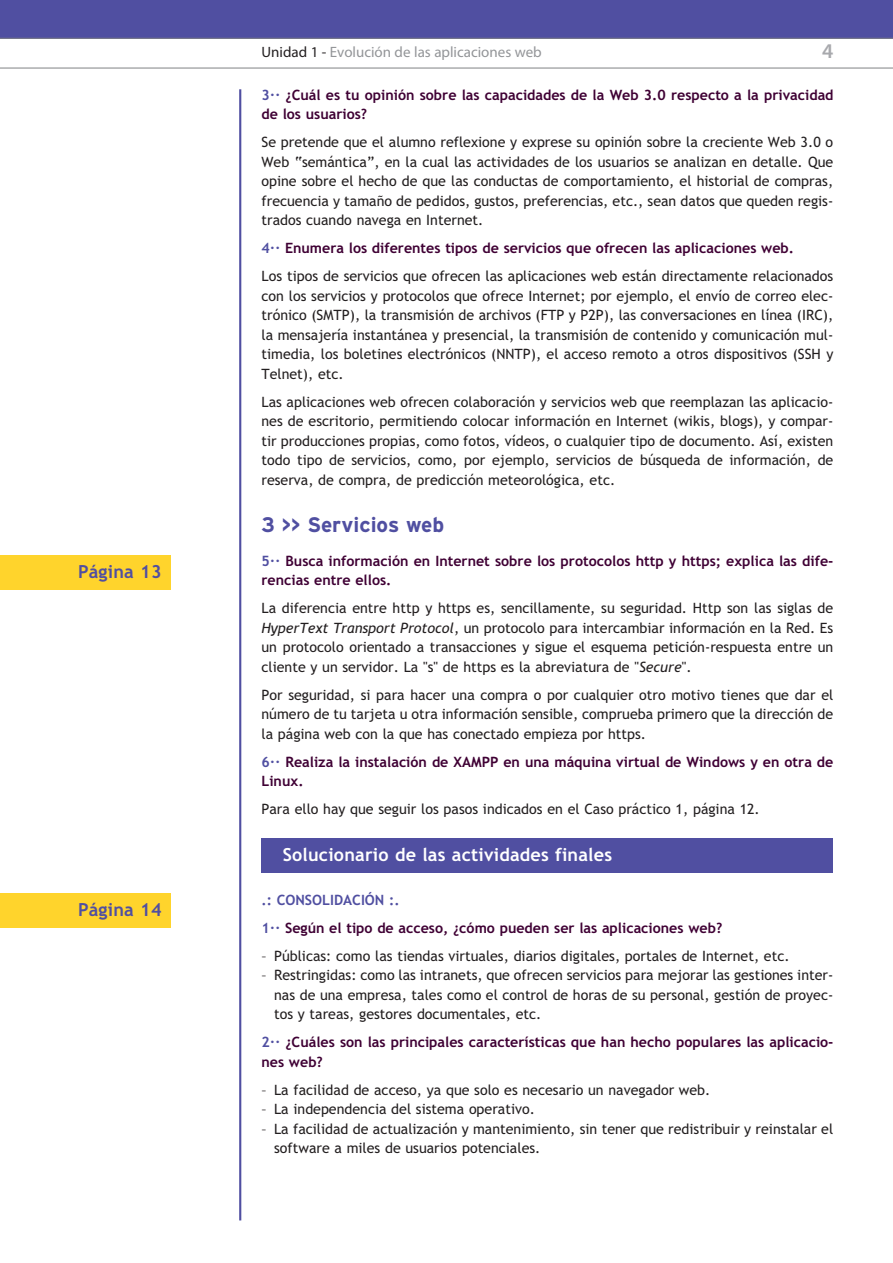
<style>
.page{position:relative;width:893px;height:1263px;background:#fff}
.page>*{position:absolute;margin:0;border:0;box-sizing:border-box;transform-origin:0 0}
.t1{font:700 21px "Interstate";color:#504fa1}
.t2{font:600 21px "Myriad Pro";color:#a8a9ad}
.t3{font:700 18px "Trebuchet MS";letter-spacing:.01em;color:#fff}
.t4{font:700 18px "Trebuchet MS";letter-spacing:.01em;color:#504fa1}
.t5{font:15px "Myriad Pro";color:#939598}
.t6{font:14.25px/19.5px "Trebuchet MS";color:#231f20;text-align:justify}
.t7{font:700 14.25px/19.5px "Trebuchet MS";color:#3f0034}
.s1{color:#231f20}
.s2{color:#504fa1}
.s3{font-weight:700;color:#504fa1}
.s4{font-weight:700;color:#3f0034}
.s5{font-style:italic}
</style>
<div class="page">
<div style="left:0;top:0;width:893px;height:38px;background:#504fa1"></div>
<hr style="left:239px;top:89px;width:2px;height:1131px;background:#504fa1">
<hr style="left:0;top:68px;width:893px;height:1px;background:#808285">
<hr style="left:0;top:38px;width:893px;height:1px;background:#808285">
<div style="left:0;top:555px;width:170px;height:34px;background:#ffd42c"></div>
<div style="left:0;top:893px;width:170px;height:34px;background:#ffd42c"></div>
<div style="left:261px;top:839px;width:572px;height:34px;background:#504fa1"></div>
<p class="t4" style="left:78px;top:564px;width:85px">Página 13</p>
<p class="t4" style="left:78px;top:902px;width:85px">Página 14</p>
<p class="t5" style="left:261px;top:43px;width:282px"><span class="s1">Unidad 1 -</span> Evolución de las aplicaciones web</p>
<h1 class="t2" style="left:822px;top:39px;width:13px">4</h1>
<p class="t7" style="left:261px;top:86px;width:573px"><span class="s2">3··</span> ¿Cuál es tu opinión sobre las capacidades de la Web 3.0 respecto a la privacidad de los usuarios?</p>
<p class="t6" style="left:261px;top:134px;width:573px">Se pretende que el alumno reflexione y exprese su opinión sobre la creciente Web 3.0 o Web “semántica”, en la cual las actividades de los usuarios se analizan en detalle. Que opine sobre el hecho de que las conductas de comportamiento, el historial de compras, frecuencia y tamaño de pedidos, gustos, preferencias, etc., sean datos que queden regis&shy;trados cuando navega en Internet.</p>
<p class="t6" style="left:261px;top:235px;width:573px;line-height:28px"><span class="s3">4··</span> <span class="s4">Enumera los diferentes tipos de servicios que ofrecen las aplicaciones web.<br></span>Los tipos de servicios que ofrecen las aplicaciones web están directamente relacionados</p>
<p class="t6" style="left:261px;top:287px;width:573px">con los servicios y protocolos que ofrece Internet; por ejemplo, el envío de correo elec&shy;trónico (SMTP), la transmisión de archivos (FTP y P2P), las conversaciones en línea (IRC), la mensajería instantánea y presencial, la transmisión de contenido y comunicación mul&shy;timedia, los boletines electrónicos (NNTP), el acceso remoto a otros dispositivos (SSH y Telnet), etc.</p>
<p class="t6" style="left:261px;top:393px;width:573px">Las aplicaciones web ofrecen colaboración y servicios web que reemplazan las aplicacio&shy;nes de escritorio, permitiendo colocar información en Internet (wikis, blogs), y compar&shy;tir producciones propias, como fotos, vídeos, o cualquier tipo de documento. Así, existen todo tipo de servicios, como, por ejemplo, servicios de búsqueda de información, de reserva, de compra, de predicción meteorológica, etc.</p>
<h1 class="t1" style="left:261px;top:516px;width:184px">3 &gt;&gt; Servicios web</h1>
<p class="t7" style="left:261px;top:552px;width:573px"><span class="s2">5··</span> Busca información en Internet sobre los protocolos http y https; explica las dife&shy;rencias entre ellos.</p>
<p class="t6" style="left:261px;top:600px;width:573px">La diferencia entre http y https es, sencillamente, su seguridad. Http son las siglas de <span class="s5">HyperText Transport Protocol</span>, un protocolo para intercambiar información en la Red. Es un protocolo orientado a transacciones y sigue el esquema petición-respuesta entre un cliente y un servidor. La "s" de https es la abreviatura de "<span class="s5">Secure</span>".</p>
<p class="t6" style="left:261px;top:686px;width:573px">Por seguridad, si para hacer una compra o por cualquier otro motivo tienes que dar el número de tu tarjeta u otra información sensible, comprueba primero que la dirección de la página web con la que has conectado empieza por https.</p>
<p class="t7" style="left:261px;top:753px;width:573px"><span class="s2">6··</span> Realiza la instalación de XAMPP en una máquina virtual de Windows y en otra de<br>Linux.</p>
<p class="t6" style="left:261px;top:801px;width:500px">Para ello hay que seguir los pasos indicados en el Caso práctico 1, página 12.</p>
<p class="t3" style="left:283px;top:848px;width:331px">Solucionario de las actividades finales</p>
<p class="t7" style="left:261px;top:887px;width:462px;line-height:28px"><span class="s2">.: CONSOLIDACIÓN :.<br>1··</span> Según el tipo de acceso, ¿cómo pueden ser las aplicaciones web?</p>
<p class="t6" style="left:261px;top:947px;width:530px">– Públicas: como las tiendas virtuales, diarios digitales, portales de Internet, etc.</p>
<p class="t6" style="left:274px;top:966px;width:561px;text-indent:-13px">– Restringidas: como las intranets, que ofrecen servicios para mejorar las gestiones inter&shy;nas de una empresa, tales como el control de horas de su personal, gestión de proyec&shy;tos y tareas, gestores documentales, etc.</p>
<p class="t7" style="left:261px;top:1033px;width:573px"><span class="s2">2··</span> ¿Cuáles son las principales características que han hecho populares las aplicacio&shy;nes web?</p>
<p class="t6" style="left:261px;top:1081px;width:450px">– La facilidad de acceso, ya que solo es necesario un navegador web.</p>
<p class="t6" style="left:261px;top:1100px;width:275px">– La independencia del sistema operativo.</p>
<p class="t6" style="left:274px;top:1120px;width:561px;text-indent:-13px">– La facilidad de actualización y mantenimiento, sin tener que redistribuir y reinstalar el software a miles de usuarios potenciales.</p>
</div>
